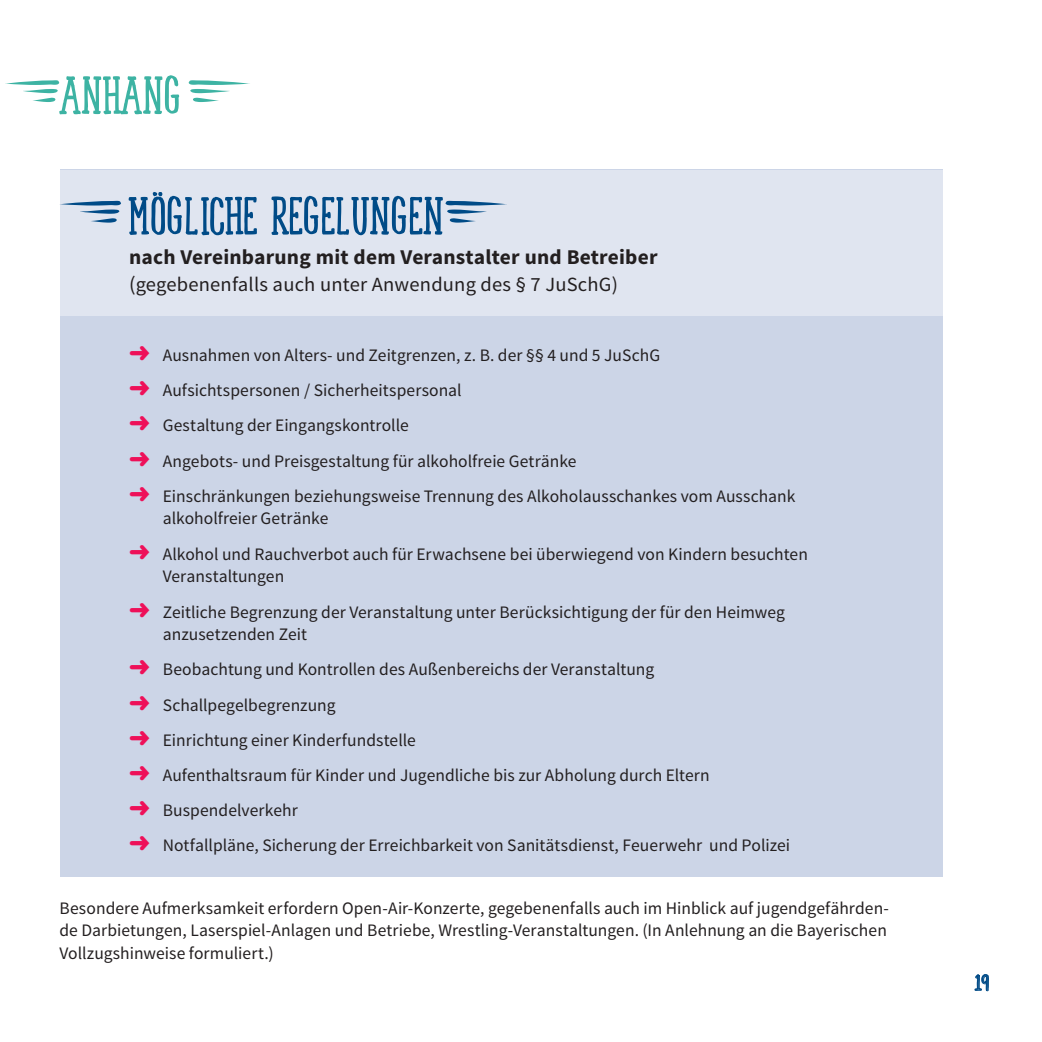
<style>
.page{position:relative;width:1042px;height:1042px;background:#fff}
.page>*{position:absolute;margin:0;border:0;box-sizing:border-box;transform-origin:0 0}
.Headline{font:700 59.5px "Spirited Serif";letter-spacing:.01em;color:#004b87}
.Headline-2{font:700 59.5px "Spirited Serif";letter-spacing:.01em;color:#3db3a3}
.Zwischenüberschrift{font:700 23.62px "Spirited Serif";color:#004b87;scale:1.33 1}
.Zwischenüberschrift-2{font:700 21px "Source Sans Pro";letter-spacing:.01em;color:#231f20}
.Zwischenüberschrift-3{font:20.12px "Source Sans Pro";letter-spacing:.01em;color:#231f20}
.Fließtext{font:17.5px/22.8px "Source Sans Pro";color:#231f20}
.s1{font-size:21px}
.s2{color:#ee1059}
</style>
<div class="page">
<div style="left:60px;top:170px;width:883px;height:707px;background:#ccd5e7"></div>
<svg style="left:974px;top:974px;width:15px;height:17px"></svg>
<div style="left:60px;top:171px;width:883px;height:145px;background:#e0e5f0"></div>
<p class="Headline-2" style="left:60px;top:67px;width:198px">ANHANG ●</p>
<p class="Headline" style="left:127px;top:188px;width:387px">MÖGLICHE REGELUNGEN●</p>
<p class="Zwischenüberschrift-2" style="left:129px;top:244px;width:530px">nach Vereinbarung mit dem Veranstalter und Betreiber</p>
<p class="Zwischenüberschrift-3" style="left:129px;top:272px;width:490px"><span class="s1">(</span>gegebenenfalls auch unter Anwendung des § 7 JuSchG)</p>
<p class="Fließtext" style="left:129px;top:344px;width:532px"><span class="s2">➜</span> Ausnahmen von Alters- und Zeitgrenzen, z. B. der §§ 4 und 5 JuSchG</p>
<p class="Fließtext" style="left:129px;top:379px;width:334px"><span class="s2">➜</span> Aufsichtspersonen / Sicherheitspersonal</p>
<p class="Fließtext" style="left:129px;top:414px;width:281px"><span class="s2">➜</span> Gestaltung der Eingangskontrolle</p>
<p class="Fließtext" style="left:129px;top:450px;width:449px"><span class="s2">➜</span> Angebots- und Preisgestaltung für alkoholfreie Getränke</p>
<p class="Fließtext" style="left:163px;top:485px;width:634px;text-indent:-34px"><span class="s2">➜</span> Einschränkungen beziehungsweise Trennung des Alkoholausschankes vom Ausschank alkoholfreier Getränke</p>
<p class="Fließtext" style="left:163px;top:543px;width:646px;text-indent:-34px"><span class="s2">➜</span> Alkohol und Rauchverbot auch für Erwachsene bei überwiegend von Kindern besuchten<br>Veranstaltungen</p>
<p class="Fließtext" style="left:163px;top:600px;width:623px;text-indent:-34px"><span class="s2">➜</span> Zeitliche Begrenzung der Veranstaltung unter Berücksichtigung der für den Heimweg anzusetzenden Zeit</p>
<p class="Fließtext" style="left:129px;top:658px;width:527px"><span class="s2">➜</span> Beobachtung und Kontrollen des Außenbereichs der Veranstaltung</p>
<p class="Fließtext" style="left:129px;top:694px;width:208px"><span class="s2">➜</span> Schallpegelbegrenzung</p>
<p class="Fließtext" style="left:129px;top:729px;width:288px"><span class="s2">➜</span> Einrichtung einer Kinderfundstelle</p>
<p class="Fließtext" style="left:129px;top:764px;width:582px"><span class="s2">➜</span> Aufenthaltsraum für Kinder und Jugendliche bis zur Abholung durch Eltern</p>
<p class="Fließtext" style="left:129px;top:799px;width:170px"><span class="s2">➜</span> Buspendelverkehr</p>
<p class="Fließtext" style="left:129px;top:834px;width:663px"><span class="s2">➜</span> Notfallpläne, Sicherung der Erreichbarkeit von Sanitätsdienst, Feuerwehr und Polizei</p>
<p class="Fließtext" style="left:60px;top:897px;width:831px;text-align:justify">Besondere Aufmerksamkeit erfordern Open-Air-Konzerte, gegebenenfalls auch im Hinblick auf jugendgefährden&shy;de Darbietungen, Laserspiel-Anlagen und Betriebe, Wrestling-Veranstaltungen. (In Anlehnung an die Bayerischen Vollzugshinweise formuliert.)</p>
<p class="Zwischenüberschrift" style="left:975px;top:972px;width:12px">19</p>
</div>
